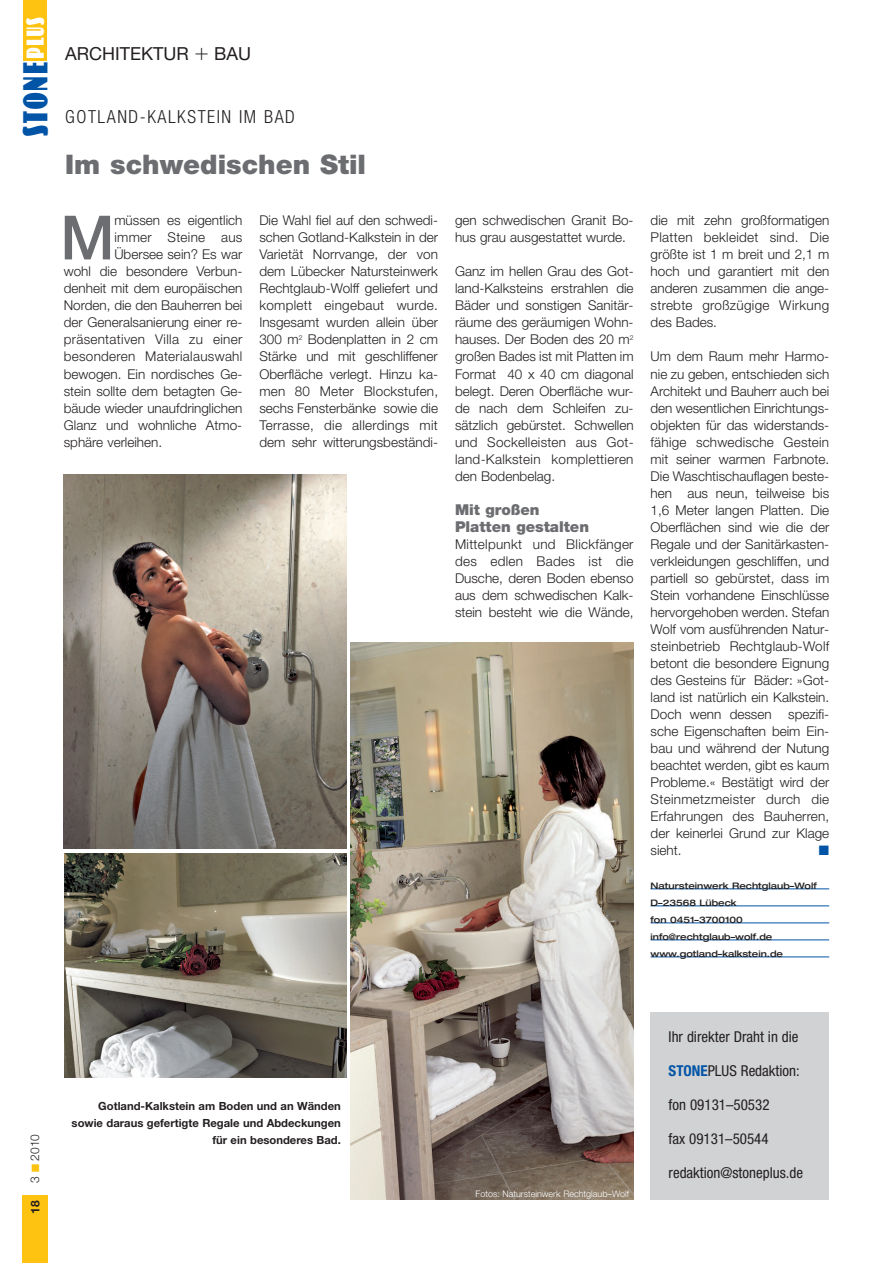
<style>
.page{position:relative;width:893px;height:1263px;background:#fff}
.page>*{position:absolute;margin:0;border:0;box-sizing:border-box;transform-origin:0 0}
.t1{font:500 61.05px "Helvetica Neue";color:#6c6d70}
.t2{font:30.6px "Au Koloss";letter-spacing:.115em;color:#0154a6;scale:.59 1}
.t3{font:900 27px "Helvetica Neue";color:#6c6d70}
.t4{font:300 condensed 18px "Helvetica Neue";letter-spacing:.085em;color:#231f20}
.t5{font:18px "Helvetica Neue";color:#231f20}
.t6{font:condensed 15px "Helvetica Neue";color:#231f20}
.t7{font:900 15px/17px "Helvetica Neue";color:#6c6d70}
.t8{font:300 13.5px/17px "Helvetica Neue";color:#231f20;text-align:justify}
.t9{font:300 13.5px "Helvetica Neue";letter-spacing:.02em;color:#231f20}
.t10{font:13.5px "Zapf Dingbats ITC";color:#0154a6}
.t11{font:300 12px "Helvetica Neue";color:#231f20}
.t12{font:700 12px "Helvetica Neue";color:#231f20}
.t13{font:700 11.25px/17px "Helvetica Neue";color:#231f20;text-align:right}
.t14{font:500 expanded 9px/17px "Helvetica Neue";color:#231f20}
.t15{font:300 9px "Helvetica Neue";color:#fff}
.s1{font-size:21.6px;color:#fff}
.s2{font-weight:100;font-size:24px}
.s3{color:#fec210}
.s4{font-weight:700;color:#0154a6}
</style>
<div class="page">
<hr style="left:651px;top:889px;width:178px;height:1px;background:#0154a6">
<hr style="left:651px;top:906px;width:178px;height:1px;background:#0154a6">
<hr style="left:651px;top:923px;width:178px;height:1px;background:#0154a6">
<hr style="left:651px;top:940px;width:178px;height:1px;background:#0154a6">
<hr style="left:651px;top:957px;width:178px;height:1px;background:#0154a6">
<div style="left:22px;top:1195px;width:26px;height:68px;background:#fec210"></div>
<div style="left:23px;top:0;width:24px;height:61px;background:#fec210"></div>
<img style="left:64px;top:474px;width:283px;height:374px">
<img style="left:65px;top:853px;width:282px;height:224px">
<img style="left:351px;top:642px;width:283px;height:557px">
<div style="left:651px;top:1012px;width:178px;height:187px;background:#d1d2d4"></div>
<h2 class="t2" style="left:19px;top:136px;width:203px;rotate:-90deg">STONE <span class="s1">PLUS</span></h2>
<h3 class="t5" style="left:65px;top:47px;width:188px">ARCHITEKTUR <span class="s2">+</span> BAU</h3>
<h3 class="t4" style="left:65px;top:110px;width:231px">GOTLAND-KALKSTEIN IM BAD</h3>
<h3 class="t3" style="left:65px;top:155px;width:302px">Im schwedischen Stil</h3>
<h1 class="t1" style="left:60px;top:216px;width:56px">M</h1>
<p class="t8" style="left:114px;top:213px;width:130px">müssen es eigentlich</p>
<p class="t9" style="left:114px;top:233px;width:129px">immer Steine aus</p>
<p class="t8" style="left:114px;top:247px;width:129px">Übersee sein? Es war</p>
<p class="t8" style="left:64px;top:264px;width:180px">wohl die besondere Verbun-</p>
<p class="t8" style="left:64px;top:281px;width:180px">denheit mit dem europäischen</p>
<p class="t8" style="left:64px;top:298px;width:180px">Norden, die den Bauherren bei</p>
<p class="t8" style="left:64px;top:315px;width:180px">der Generalsanierung einer re-</p>
<p class="t9" style="left:64px;top:335px;width:180px">präsentativen Villa zu einer</p>
<p class="t9" style="left:64px;top:352px;width:180px">besonderen Materialauswahl</p>
<p class="t8" style="left:64px;top:366px;width:180px">bewogen. Ein nordisches Ge-</p>
<p class="t8" style="left:64px;top:383px;width:180px">stein sollte dem betagten Ge-</p>
<p class="t8" style="left:64px;top:400px;width:180px">bäude wieder unaufdringlichen</p>
<p class="t8" style="left:64px;top:417px;width:180px">Glanz und wohnliche Atmo-</p>
<p class="t8" style="left:64px;top:434px;width:100px">sphäre verleihen.</p>
<p class="t8" style="left:259px;top:213px;width:180px">Die Wahl fiel auf den schwedi&shy;schen Gotland-Kalkstein in der Varietät Norrvange, der von dem Lübecker Natursteinwerk Rechtglaub-Wolff geliefert und komplett eingebaut wurde.<br>Insgesamt wurden allein über 300 m<sup>2</sup> Bodenplatten in 2 cm Stärke und mit geschliffener Oberfläche verlegt. Hinzu ka&shy;men 80 Meter Blockstufen, sechs Fensterbänke sowie die Terrasse, die allerdings mit dem sehr witterungsbeständi-</p>
<p class="t8" style="left:455px;top:213px;width:180px">gen schwedischen Granit Bo&shy;hus grau ausgestattet wurde.</p>
<p class="t8" style="left:455px;top:264px;width:180px">Ganz im hellen Grau des Got&shy;land-Kalksteins erstrahlen die Bäder und sonstigen Sanitär&shy;räume des geräumigen Wohn&shy;hauses. Der Boden des 20 m<sup>2 </sup>großen Bades ist mit Platten im Format 40 x 40 cm diagonal belegt. Deren Oberfläche wur&shy;de nach dem Schleifen zu&shy;sätzlich gebürstet. Schwellen und Sockelleisten aus Got&shy;land-Kalkstein komplettieren den Bodenbelag.</p>
<p class="t7" style="left:455px;top:502px;width:136px">Mit großen<br>Platten gestalten</p>
<p class="t8" style="left:455px;top:537px;width:180px">Mittelpunkt und Blickfänger des edlen Bades ist die Dusche, deren Boden ebenso aus dem schwedischen Kalk&shy;stein besteht wie die Wände,</p>
<p class="t8" style="left:651px;top:213px;width:180px">die mit zehn großformatigen Platten bekleidet sind. Die größte ist 1 m breit und 2,1 m hoch und garantiert mit den anderen zusammen die ange&shy;strebte großzügige Wirkung des Bades.</p>
<p class="t8" style="left:651px;top:349px;width:180px">Um dem Raum mehr Harmo&shy;nie zu geben, entschieden sich Architekt und Bauherr auch bei den wesentlichen Einrichtungs&shy;objekten für das widerstands&shy;fähige schwedische Gestein mit seiner warmen Farbnote.<br>Die Waschtischauflagen beste&shy;hen aus neun, teilweise bis 1,6 Meter langen Platten. Die Oberflächen sind wie die der Regale und der Sanitärkasten&shy;verkleidungen geschliffen, und partiell so gebürstet, dass im Stein vorhandene Einschlüsse hervorgehoben werden. Stefan Wolf vom ausführenden Natur&shy;steinbetrieb Rechtglaub-Wolf betont die besondere Eignung des Gesteins für Bäder: »Got&shy;land ist natürlich ein Kalkstein.<br>Doch wenn dessen spezifi&shy;sche Eigenschaften beim Ein&shy;bau und während der Nutung beachtet werden, gibt es kaum Probleme.« Bestätigt wird der Steinmetzmeister durch die Erfahrungen des Bauherren, der keinerlei Grund zur Klage sieht.</p>
<p class="t10" style="left:819px;top:842px;width:12px">■</p>
<p class="t14" style="left:651px;top:878px;width:168px">Natursteinwerk Rechtglaub–Wolf<br>D–23568 Lübeck<br>fon 0451–3700100 info@rechtglaub–wolf.de www.gotland–kalkstein.de</p>
<p class="t11" style="left:31px;top:1183px;width:50px;rotate:-90deg">3 <span class="s3">■</span> 2010</p>
<p class="t12" style="left:31px;top:1214px;width:15px;rotate:-90deg">18</p>
<p class="t13" style="left:72px;top:1098px;width:271px">Gotland-Kalkstein am Boden und an Wänden sowie daraus gefertigte Regale und Abdeckungen für ein besonderes Bad.</p>
<p class="t15" style="left:476px;top:1190px;width:155px">Fotos: Natursteinwerk Rechtglaub–Wolf</p>
<p class="t6" style="left:669px;top:1031px;width:131px">Ihr direkter Draht in die</p>
<p class="t6" style="left:669px;top:1065px;width:133px"><span class="s4">STONE</span>PLUS Redaktion:</p>
<p class="t6" style="left:669px;top:1099px;width:102px">fon 09131–50532</p>
<p class="t6" style="left:669px;top:1133px;width:102px">fax 09131–50544</p>
<p class="t6" style="left:669px;top:1167px;width:136px">redaktion@stoneplus.de</p>
</div>
